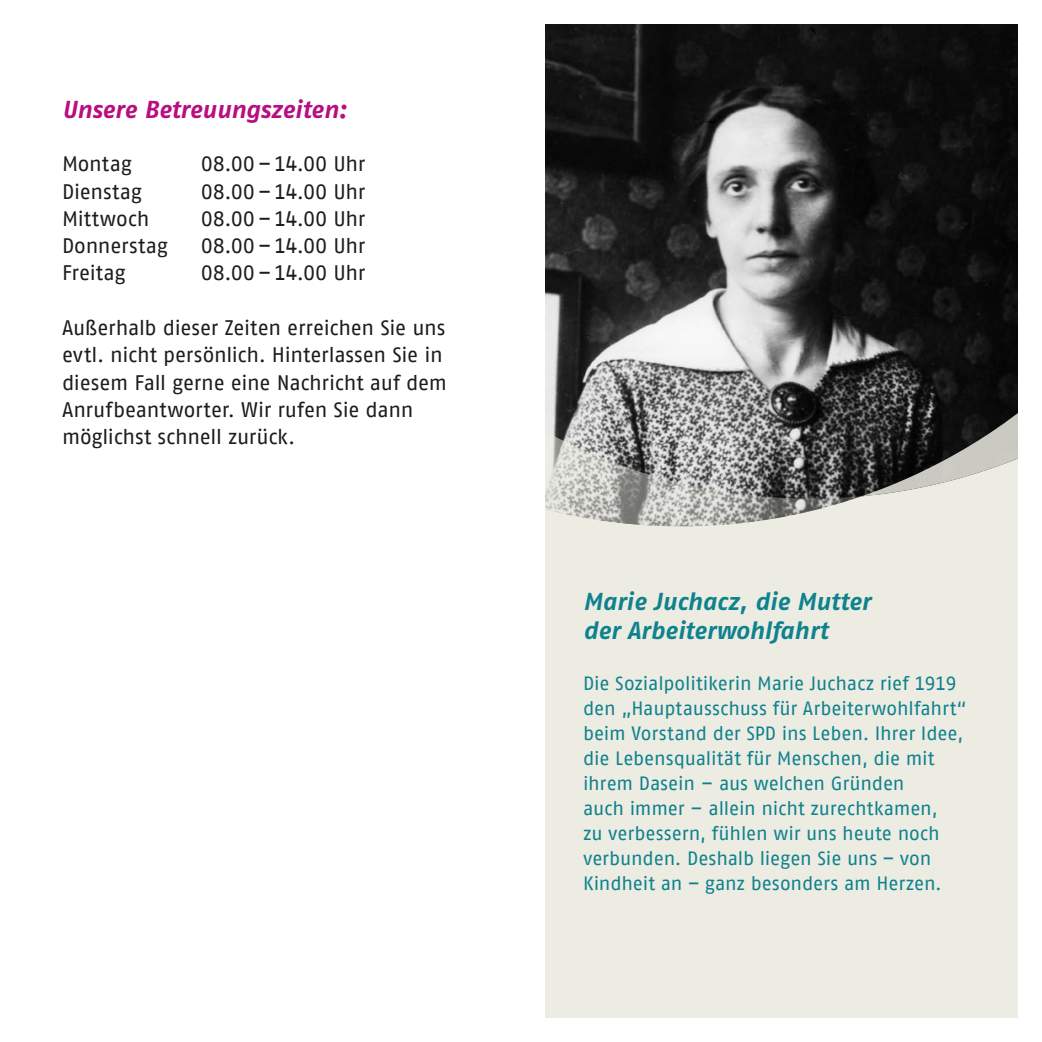
<style>
.page{position:relative;width:1042px;height:1042px;background:#fff}
.page>*{position:absolute;margin:0;border:0;box-sizing:border-box;transform-origin:0 0}
.t1{font:italic 700 24.5px/29.4px "Fago Pro";color:#0f828d}
.t2{font:italic 700 24.5px "Fago Pro";letter-spacing:-.005em;color:#b80e80}
.t3{font:21px/27.3px "AWO Fago Office";letter-spacing:-.01em;color:#1d1d1b}
.t4{font:19.25px/25px "AWO Fago Office";letter-spacing:-.01em;color:#0f828d}
</style>
<div class="page">
<img style="left:546px;top:25px;width:471px;height:355px">
<div style="left:546px;top:380px;width:471px;height:637px;background:#edece3"></div>
<svg style="left:546px;top:381px;width:471px;height:153px"></svg>
<p class="t2" style="left:62px;top:95px;width:286px">Unsere Betreuungszeiten:</p>
<p class="t3" style="left:62px;top:150px;width:71px">Montag</p>
<p class="t3" style="left:201px;top:150px;width:166px">08.00–14.00 Uhr</p>
<p class="t3" style="left:62px;top:177px;width:81px">Dienstag</p>
<p class="t3" style="left:201px;top:177px;width:166px">08.00–14.00 Uhr</p>
<p class="t3" style="left:62px;top:205px;width:89px">Mittwoch</p>
<p class="t3" style="left:201px;top:205px;width:166px">08.00–14.00 Uhr</p>
<p class="t3" style="left:62px;top:232px;width:107px">Donnerstag</p>
<p class="t3" style="left:201px;top:232px;width:166px">08.00–14.00 Uhr</p>
<p class="t3" style="left:62px;top:259px;width:65px">Freitag</p>
<p class="t3" style="left:201px;top:259px;width:166px">08.00–14.00 Uhr</p>
<p class="t3" style="left:62px;top:314px;width:386px">Außerhalb dieser Zeiten erreichen Sie uns evtl. nicht persönlich. Hinterlassen Sie in diesem Fall gerne eine Nachricht auf dem Anrufbeantworter. Wir rufen Sie dann möglichst schnell zurück.</p>
<p class="t1" style="left:583px;top:586px;width:289px">Marie Juchacz, die Mutter der Arbeiterwohlfahrt</p>
<p class="t4" style="left:583px;top:670px;width:385px">Die Sozialpolitikerin Marie Juchacz rief 1919 den „Hauptausschuss für Arbeiterwohlfahrt“ beim Vorstand der SPD ins Leben. Ihrer Idee, die Lebensqualität für Menschen, die mit ihrem Dasein – aus welchen Gründen<br>auch immer – allein nicht zurechtkamen,<br>zu verbessern, fühlen wir uns heute noch verbunden. Deshalb liegen Sie uns – von Kindheit an – ganz besonders am Herzen.</p>
</div>
